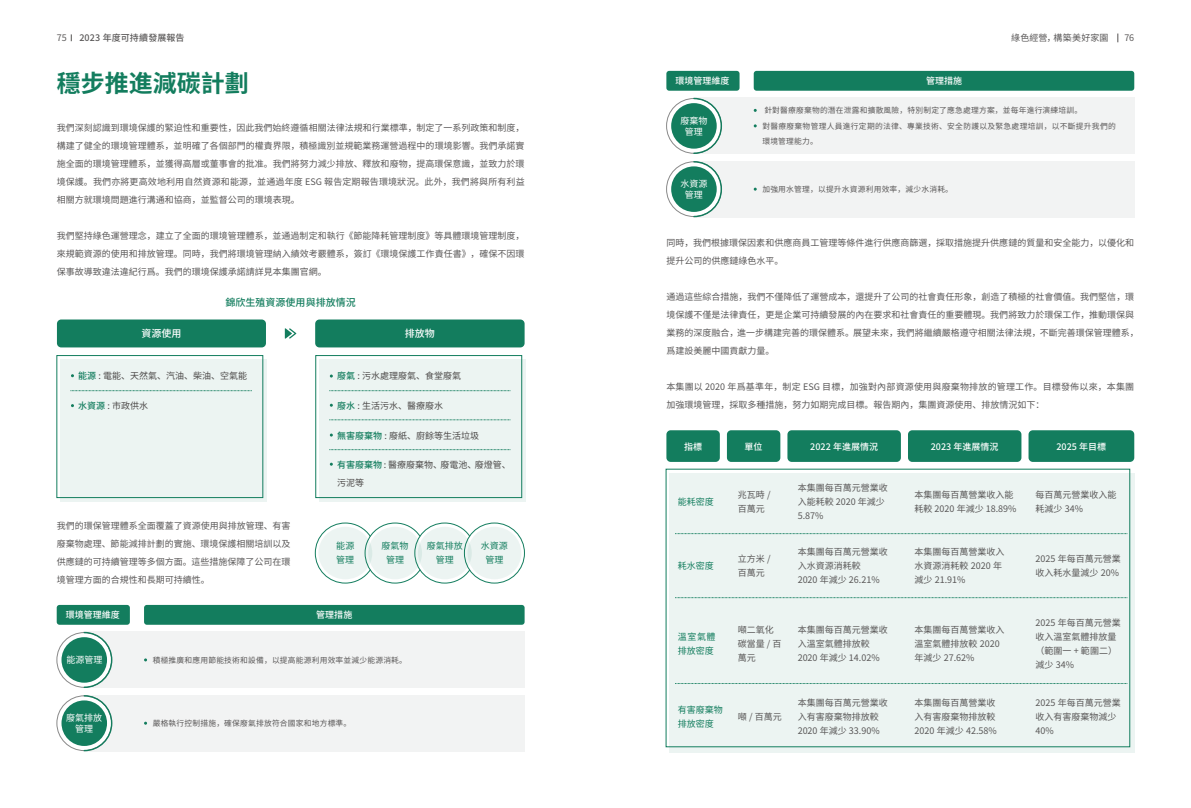
<style>
.page{position:relative;width:1191px;height:808px;background:#fff}
.page>*{position:absolute;margin:0;border:0;box-sizing:border-box;transform-origin:0 0}
.t1{font:700 24px "Source Han Sans CN";color:#137d5e}
.t2{font:500 10px "Source Han Sans CN";color:#137d5e}
.t3{font:500 10px "Source Han Sans CN";color:#fff}
.t4{font:9px/14px "Source Han Sans CN";color:#595757}
.t5{font:9px/18px "Source Han Sans CN";color:#4c4948}
.t6{font:500 9px "Source Han Sans CN";color:#fff}
.t7{font:9px/14px "Source Han Sans CN";color:#137d5e;text-align:center}
.t8{font:9px/11.1px "Source Han Sans CN";color:#fff;text-align:center}
.t9{font:500 9px "Source Han Sans CN";letter-spacing:.01em;color:#595757}
.t10{font:9px/14px "Source Han Sans CN";letter-spacing:.03em;color:#137d5e}
.t11{font:7.8px/15.5px "Source Han Sans CN";letter-spacing:.025em;color:#595757}
.s1{font-weight:500;color:#137d5e}
</style>
<div class="page">
<div style="left:57px;top:319px;width:209px;height:28px;background:#137d5e;border-radius:4px"></div>
<div style="left:315px;top:319px;width:209px;height:28px;background:#137d5e;border-radius:4px"></div>
<svg style="left:285px;top:328px;width:11px;height:11px"></svg>
<div style="left:320px;top:359px;width:206px;height:142px;background:#ecf4f2"></div>
<div style="left:61px;top:359px;width:206px;height:142px;background:#ecf4f2"></div>
<svg style="left:70px;top:390px;width:182px;height:1px"></svg>
<svg style="left:329px;top:390px;width:181px;height:1px"></svg>
<svg style="left:329px;top:420px;width:181px;height:1px"></svg>
<svg style="left:329px;top:449px;width:181px;height:1px"></svg>
<svg style="left:330px;top:374px;width:3px;height:4px"></svg>
<div style="left:315px;top:355px;width:207px;height:143px;border:1px solid #137d5e"></div>
<div style="left:57px;top:355px;width:206px;height:143px;border:1px solid #137d5e"></div>
<div style="left:467px;top:527px;width:54px;height:52px;background:#ecf4f2;border-radius:50%"></div>
<div style="left:464px;top:523px;width:61px;height:60px;border:1px solid #137d5e;border-radius:50%"></div>
<div style="left:83px;top:632px;width:441px;height:56px;background:#f2f3f3"></div>
<div style="left:83px;top:695px;width:441px;height:56px;background:#f2f3f3"></div>
<svg style="left:57px;top:632px;width:55px;height:55px"></svg>
<svg style="left:57px;top:696px;width:55px;height:54px"></svg>
<svg style="left:83px;top:631px;width:30px;height:121px"></svg>
<div style="left:61px;top:637px;width:46px;height:46px;background:#137d5e;border-radius:50%"></div>
<div style="left:61px;top:700px;width:46px;height:46px;background:#137d5e;border-radius:50%"></div>
<div style="left:57px;top:605px;width:73px;height:20px;background:#137d5e;border-radius:3px"></div>
<div style="left:144px;top:605px;width:380px;height:20px;background:#137d5e;border-radius:3px"></div>
<svg style="left:315px;top:522px;width:155px;height:62px"></svg>
<div style="left:670px;top:473px;width:465px;height:280px;background:#ecf4f2"></div>
<svg style="left:675px;top:533px;width:452px;height:1px"></svg>
<svg style="left:675px;top:597px;width:452px;height:1px"></svg>
<svg style="left:675px;top:683px;width:452px;height:1px"></svg>
<div style="left:693px;top:98px;width:441px;height:56px;background:#f2f3f3"></div>
<div style="left:693px;top:161px;width:441px;height:56px;background:#f2f3f3"></div>
<svg style="left:666px;top:99px;width:55px;height:54px"></svg>
<svg style="left:666px;top:162px;width:55px;height:55px"></svg>
<svg style="left:692px;top:97px;width:30px;height:121px"></svg>
<div style="left:671px;top:103px;width:45px;height:46px;background:#137d5e;border-radius:50%"></div>
<div style="left:671px;top:166px;width:45px;height:46px;background:#137d5e;border-radius:50%"></div>
<div style="left:666px;top:71px;width:73px;height:20px;background:#137d5e;border-radius:3px"></div>
<div style="left:753px;top:71px;width:381px;height:20px;background:#137d5e;border-radius:3px"></div>
<div style="left:666px;top:430px;width:54px;height:32px;background:#137d5e;border-radius:4px"></div>
<div style="left:727px;top:430px;width:53px;height:32px;background:#137d5e;border-radius:4px"></div>
<div style="left:787px;top:430px;width:114px;height:32px;background:#137d5e;border-radius:4px"></div>
<div style="left:908px;top:430px;width:113px;height:32px;background:#137d5e;border-radius:4px"></div>
<div style="left:1028px;top:430px;width:106px;height:32px;background:#137d5e;border-radius:4px"></div>
<p class="t4" style="left:57px;top:31px;width:11px">75</p>
<p class="t9" style="left:79px;top:33px;width:107px">2023 年度可持續發展報告</p>
<p class="t4" style="left:1011px;top:31px;width:99px">綠色經營，構築美好家園</p>
<p class="t4" style="left:1124px;top:31px;width:11px">76</p>
<h1 class="t1" style="left:57px;top:70px;width:193px">穩步推進減碳計劃</h1>
<p class="t4" style="left:57px;top:119px;width:469px;line-height:18px;text-align:justify">我們深刻認識到環境保護的緊迫性和重要性，因此我們始終遵循相關法律法規和行業標準，制定了一系列政策和制度，構建了健全的環境管理體系，並明確了各個部門的權責界限，積極識別並規範業務運營過程中的環境影響。我們承諾實施全面的環境管理體系，並獲得高層或董事會的批准。我們將努力減少排放、釋放和廢物，提高環保意識，並致力於環境保護。我們亦將更高效地利用自然資源和能源，並通過年度 ESG 報告定期報告環境狀況。此外，我們將與所有利益相關方就環境問題進行溝通和協商，並監督公司的環境表現。</p>
<p class="t4" style="left:57px;top:227px;width:469px;line-height:18px;text-align:justify">我們堅持綠色運營理念，建立了全面的環境管理體系，並通過制定和執行《節能降耗管理制度》等具體環境管理制度，來規範資源的使用和排放管理。同時，我們將環境管理納入績效考覈體系，簽訂《環境保護工作責任書》，確保不因環保事故導致違法違紀行爲。我們的環境保護承諾請詳見本集團官網。</p>
<p class="t2" style="left:226px;top:297px;width:132px">錦欣生殖資源使用與排放情況</p>
<p class="t3" style="left:141px;top:328px;width:41px">資源使用</p>
<p class="t3" style="left:405px;top:328px;width:31px">排放物</p>
<p class="t5" style="left:78px;top:367px;width:171px"><span class="s1">能源</span> : 電能、天然氣、汽油、柴油、空氣能</p>
<p class="t5" style="left:337px;top:367px;width:126px"><span class="s1">廢氣</span> : 污水處理廢氣、食堂廢氣</p>
<p class="t5" style="left:78px;top:396px;width:72px"><span class="s1">水資源</span> : 市政供水</p>
<p class="t5" style="left:337px;top:396px;width:108px"><span class="s1">廢水</span> : 生活污水、醫療廢水</p>
<p class="t5" style="left:337px;top:426px;width:144px"><span class="s1">無害廢棄物</span> : 廢紙、廚餘等生活垃圾</p>
<p class="t5" style="left:337px;top:455px;width:175px"><span class="s1">有害廢棄物</span> : 醫療廢棄物、廢電池、廢燈管、污泥等</p>
<p class="t4" style="left:57px;top:517px;width:235px;line-height:18px;text-align:justify">我們的環保管理體系全面覆蓋了資源使用與排放管理、有害廢棄物處理、節能減排計劃的實施、環境保護相關培訓以及供應鏈的可持續管理等多個方面。這些措施保障了公司在環境管理方面的合規性和長期可持續性。</p>
<p class="t7" style="left:336px;top:539px;width:20px;text-align:left">能源管理</p>
<p class="t7" style="left:381px;top:539px;width:28px">廢氣物管理</p>
<p class="t7" style="left:427px;top:539px;width:37px">廢氣排放管理</p>
<p class="t7" style="left:481px;top:539px;width:28px">水資源管理</p>
<p class="t6" style="left:66px;top:610px;width:55px">環境管理維度</p>
<p class="t6" style="left:316px;top:610px;width:37px">管理措施</p>
<p class="t8" style="left:67px;top:654px;width:37px">能源管理</p>
<p class="t8" style="left:66px;top:712px;width:37px">廢氣排放管理</p>
<p class="t11" style="left:153px;top:652px;width:256px">積極推廣和應用節能技術和設備，以提高能源利用效率並減少能源消耗。</p>
<p class="t11" style="left:153px;top:716px;width:200px">嚴格執行控制措施，確保廢氣排放符合國家和地方標準。</p>
<p class="t6" style="left:675px;top:76px;width:55px">環境管理維度</p>
<p class="t6" style="left:926px;top:76px;width:37px">管理措施</p>
<p class="t8" style="left:680px;top:115px;width:28px">廢棄物管理</p>
<p class="t8" style="left:680px;top:178px;width:28px">水資源管理</p>
<p class="t11" style="left:762px;top:103px;width:355px">針對醫療廢棄物的潛在泄露和擴散風險，特別制定了應急處理方案，並每年進行演練培訓。<br>對醫療廢棄物管理人員進行定期的法律、專業技術、安全防護以及緊急處理培訓，以不斷提升我們的環境管理能力。</p>
<p class="t11" style="left:762px;top:182px;width:192px">加強用水管理，以提升水資源利用效率，減少水消耗。</p>
<p class="t4" style="left:666px;top:234px;width:469px;line-height:18px">同時，我們根據環保因素和供應商員工管理等條件進行供應商篩選，採取措施提升供應鏈的質量和安全能力，以優化和提升公司的供應鏈綠色水平。</p>
<p class="t4" style="left:666px;top:288px;width:474px;line-height:18px">通過這些綜合措施，我們不僅降低了運營成本，還提升了公司的社會責任形象，創造了積極的社會價值。我們堅信，環境保護不僅是法律責任，更是企業可持續發展的內在要求和社會責任的重要體現。我們將致力於環保工作，推動環保與業務的深度融合，進一步構建完善的環保體系。展望未來，我們將繼續嚴格遵守相關法律法規，不斷完善環保管理體系，爲建設美麗中國貢獻力量。</p>
<p class="t4" style="left:666px;top:378px;width:469px;line-height:18px">本集團以 2020 年爲基準年，制定 ESG 目標，加強對內部資源使用與廢棄物排放的管理工作。目標發佈以來，本集團加強環境管理，採取多種措施，努力如期完成目標。報告期內，集團資源使用、排放情況如下：</p>
<p class="t6" style="left:684px;top:441px;width:19px">指標</p>
<p class="t6" style="left:744px;top:441px;width:19px">單位</p>
<p class="t6" style="left:810px;top:441px;width:69px">2022 年進展情況</p>
<p class="t6" style="left:930px;top:441px;width:69px">2023 年進展情況</p>
<p class="t6" style="left:1056px;top:441px;width:51px">2025 年目標</p>
<p class="t7" style="left:678px;top:495px;width:37px">能耗密度</p>
<p class="t7" style="left:678px;top:559px;width:37px">耗水密度</p>
<p class="t4" style="left:738px;top:488px;width:34px">兆瓦時 /百萬元</p>
<p class="t4" style="left:738px;top:552px;width:34px">立方米 /百萬元</p>
<p class="t4" style="left:797px;top:481px;width:91px">本集團每百萬元營業收入能耗較 2020 年減少<br>5.87%</p>
<p class="t4" style="left:914px;top:488px;width:104px">本集團每百萬營業收入能耗較 2020 年減少 18.89%</p>
<p class="t4" style="left:797px;top:545px;width:91px">本集團每百萬元營業收入水資源消耗較<br>2020 年減少 26.21%</p>
<p class="t4" style="left:914px;top:545px;width:91px">本集團每百萬營業收入水資源消耗較 2020 年減少 21.91%</p>
<p class="t10" style="left:678px;top:630px;width:39px">溫室氣體排放密度</p>
<p class="t4" style="left:738px;top:623px;width:45px">噸二氧化碳當量 / 百萬元</p>
<p class="t7" style="left:678px;top:703px;width:46px;text-align:left">有害廢棄物排放密度</p>
<p class="t4" style="left:738px;top:710px;width:46px">噸 / 百萬元</p>
<p class="t4" style="left:797px;top:623px;width:91px">本集團每百萬元營業收入溫室氣體排放較<br>2020 年減少 14.02%</p>
<p class="t4" style="left:914px;top:623px;width:91px">本集團每百萬營業收入溫室氣體排放較 2020年減少 27.62%</p>
<p class="t4" style="left:797px;top:696px;width:91px">本集團每百萬元營業收入有害廢棄物排放較<br>2020 年減少 33.90%</p>
<p class="t4" style="left:914px;top:696px;width:84px">本集團每百萬營業收入有害廢棄物排放較<br>2020 年減少 42.58%</p>
<p class="t4" style="left:1035px;top:488px;width:82px">每百萬元營業收入能耗減少 34%</p>
<p class="t4" style="left:1035px;top:552px;width:87px">2025 年每百萬元營業收入耗水量減少 20%</p>
<p class="t4" style="left:1035px;top:616px;width:87px">2025 年每百萬元營業收入溫室氣體排放量（範圍一 + 範圍二）減少 34%</p>
<p class="t4" style="left:1035px;top:696px;width:87px">2025 年每百萬元營業收入有害廢棄物減少<br>40%</p>
</div>
